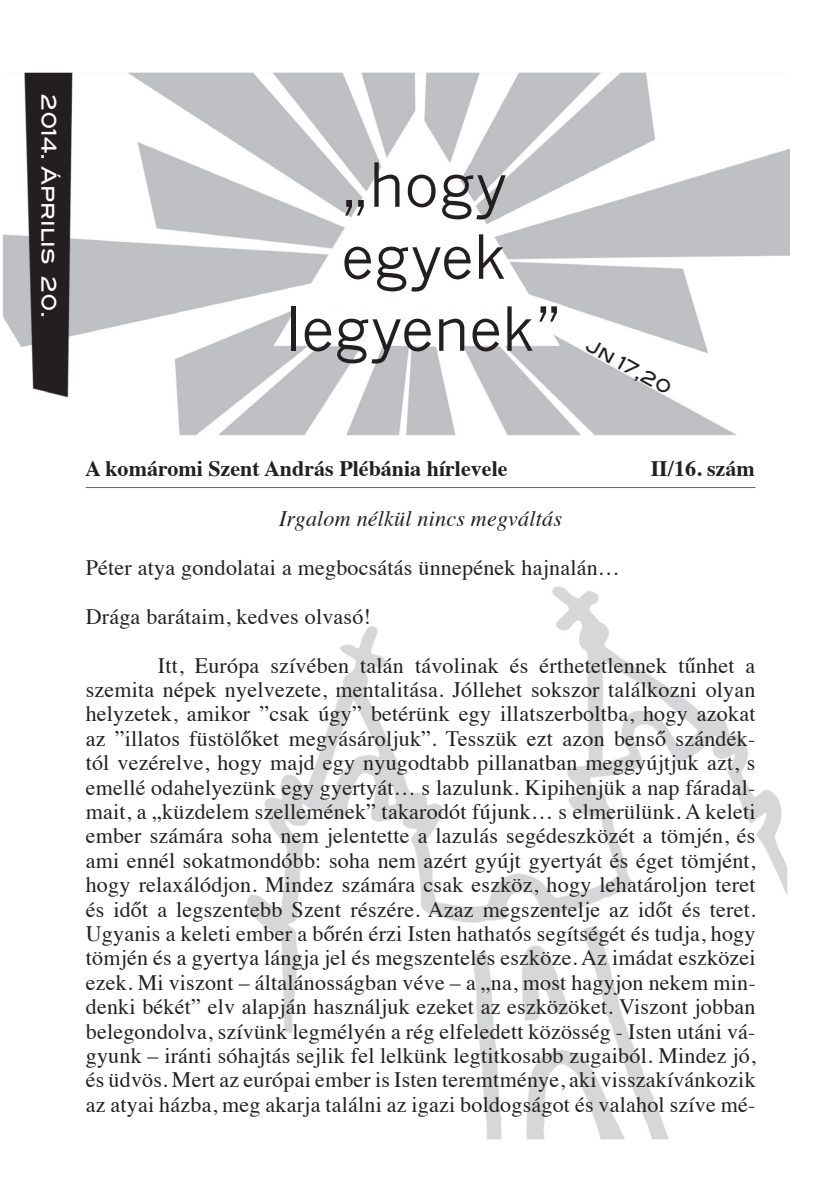
<style>
.page{position:relative;width:840px;height:1191px;background:#fff}
.page>*{position:absolute;margin:0;border:0;box-sizing:border-box;transform-origin:0 0}
.t1{font:60px/72px "News Gothic";color:#231f20;text-align:center}
.t2{font:22px/24.4px "Times";letter-spacing:.01em;color:#231f20;text-align:justify}
.t3{font:700 22px "Times";color:#231f20}
.t4{font:italic 22px "Times";letter-spacing:.01em;color:#231f20}
.t5{font:20px "Blair Md ITCTT Medium";color:#fff}
.t6{font:18px "Blair Md ITCTT Medium";color:#231f20}
</style>
<div class="page">
<img style="left:2px;top:72px;width:786px;height:364px">
<img style="left:247px;top:586px;width:541px;height:554px">
<hr style="left:86px;top:487px;width:669px;height:1px;background:#636366">
<p class="t5" style="left:65px;top:94px;width:226px;rotate:90deg">2014. Április 20.</p>
<h1 class="t1" style="left:284px;top:149px;width:279px">„hogy egyek legyenek”</h1>
<p class="t6" style="left:594px;top:331px;width:97px;rotate:29deg">Jn 17,20</p>
<p class="t3" style="left:85px;top:447px;width:423px">A komáromi Szent András Plébánia hírlevele</p>
<p class="t3" style="left:650px;top:447px;width:105px">II/16. szám</p>
<p class="t4" style="left:279px;top:499px;width:284px">Irgalom nélkül nincs megváltás</p>
<p class="t2" style="left:86px;top:553px;width:535px">Péter atya gondolatai a megbocsátás ünnepének hajnalán…</p>
<p class="t2" style="left:86px;top:602px;width:286px">Drága barátaim, kedves olvasó!</p>
<p class="t2" style="left:86px;top:651px;width:671px;text-indent:72px">Itt, Európa szívében talán távolinak és érthetetlennek tűnhet a szemita népek nyelvezete, mentalitása. Jóllehet sokszor találkozni olyan helyzetek, amikor ”csak úgy” betérünk egy illatszerboltba, hogy azokat az ”illatos füstölőket megvásároljuk”. Tesszük ezt azon benső szándék&shy;tól vezérelve, hogy majd egy nyugodtabb pillanatban meggyújtjuk azt, s emellé odahelyezünk egy gyertyát… s lazulunk. Kipihenjük a nap fáradal&shy;mait, a „küzdelem szellemének” takarodót fújunk… s elmerülünk. A keleti ember számára soha nem jelentette a lazulás segédeszközét a tömjén, és ami ennél sokatmondóbb: soha nem azért gyújt gyertyát és éget tömjént, hogy relaxálódjon. Mindez számára csak eszköz, hogy lehatároljon teret és időt a legszentebb Szent részére. Azaz megszentelje az időt és teret.<br>Ugyanis a keleti ember a bőrén érzi Isten hathatós segítségét és tudja, hogy tömjén és a gyertya lángja jel és megszentelés eszköze. Az imádat eszközei ezek. Mi viszont – általánosságban véve – a „na, most hagyjon nekem min&shy;denki békét” elv alapján használjuk ezeket az eszközöket. Viszont jobban belegondolva, szívünk legmélyén a rég elfeledett közösség - Isten utáni vá&shy;gyunk – iránti sóhajtás sejlik fel lelkünk legtitkosabb zugaiból. Mindez jó, és üdvös. Mert az európai ember is Isten teremtménye, aki visszakívánkozik az atyai házba, meg akarja találni az igazi boldogságot és valahol szíve mé-</p>
</div>
